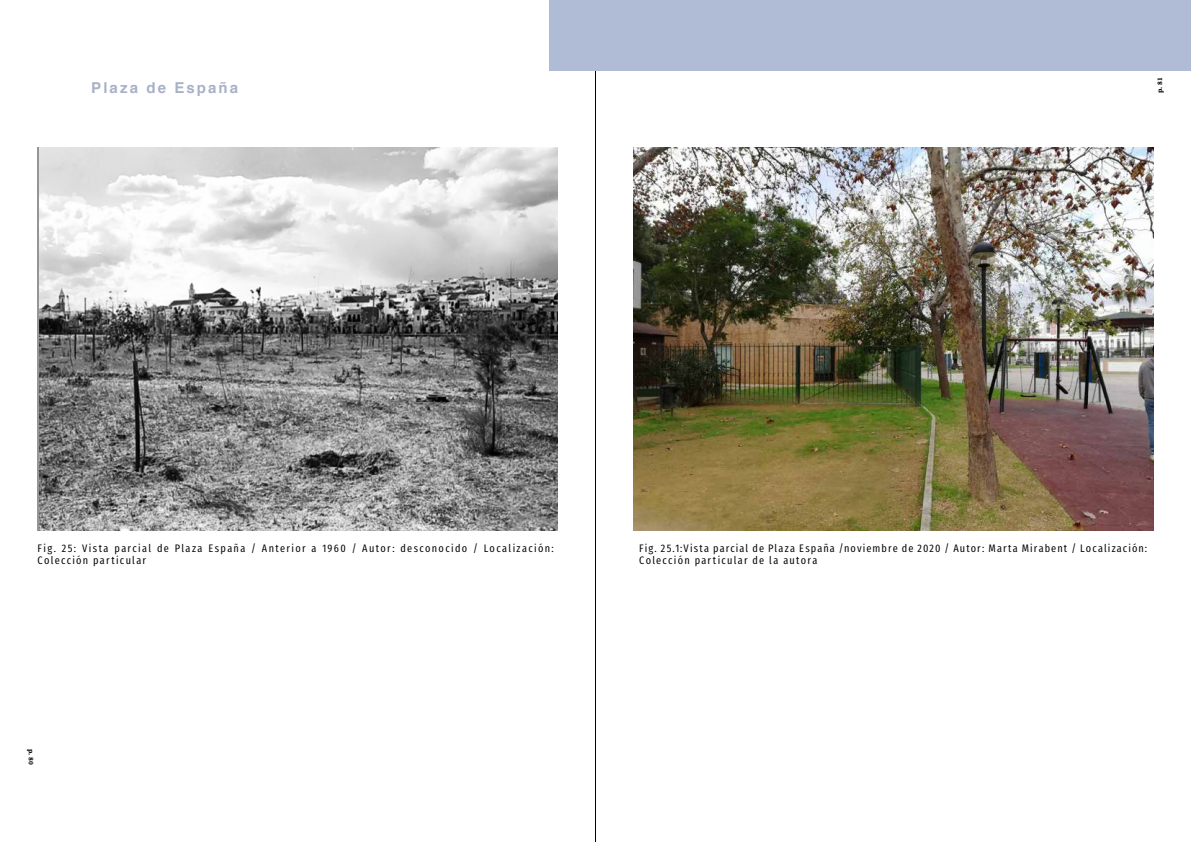
<style>
.page{position:relative;width:1191px;height:842px;background:#fff}
.page>*{position:absolute;margin:0;border:0;box-sizing:border-box;transform-origin:0 0}
.t1{font:700 15px "Helvetica";letter-spacing:.14em;color:#a9b1c7}
.t2{font:10.9px/12px "Fira Sans Compressed";letter-spacing:.115em;color:#000}
.t3{font:700 7px "Source Serif Pro";color:#000}
</style>
<div class="page">
<img style="left:39px;top:147px;width:519px;height:384px">
<img style="left:633px;top:147px;width:520px;height:384px">
<hr style="left:595px;top:0;width:1px;height:842px;background:#000">
<div style="left:549px;top:0;width:642px;height:70px;background:#b0bcd6"></div>
<h1 class="t1" style="left:91px;top:75px;width:148px">Plaza de España</h1>
<p class="t3" style="left:1155px;top:93px;width:17px;rotate:-90deg">p. 81</p>
<p class="t2" style="left:38px;top:542px;width:517px">Fig. 25: Vista parcial de Plaza España / Anterior a 1960 / Autor: desconocido / Localización:<br>Colección particular</p>
<p class="t2" style="left:639px;top:542px;width:509px">Fig. 25.1:Vista parcial de Plaza España /noviembre de 2020 / Autor: Marta Mirabent / Localización:<br>Colección particular de la autora</p>
<p class="t3" style="left:36px;top:749px;width:17px;rotate:90deg">p. 80</p>
</div>
